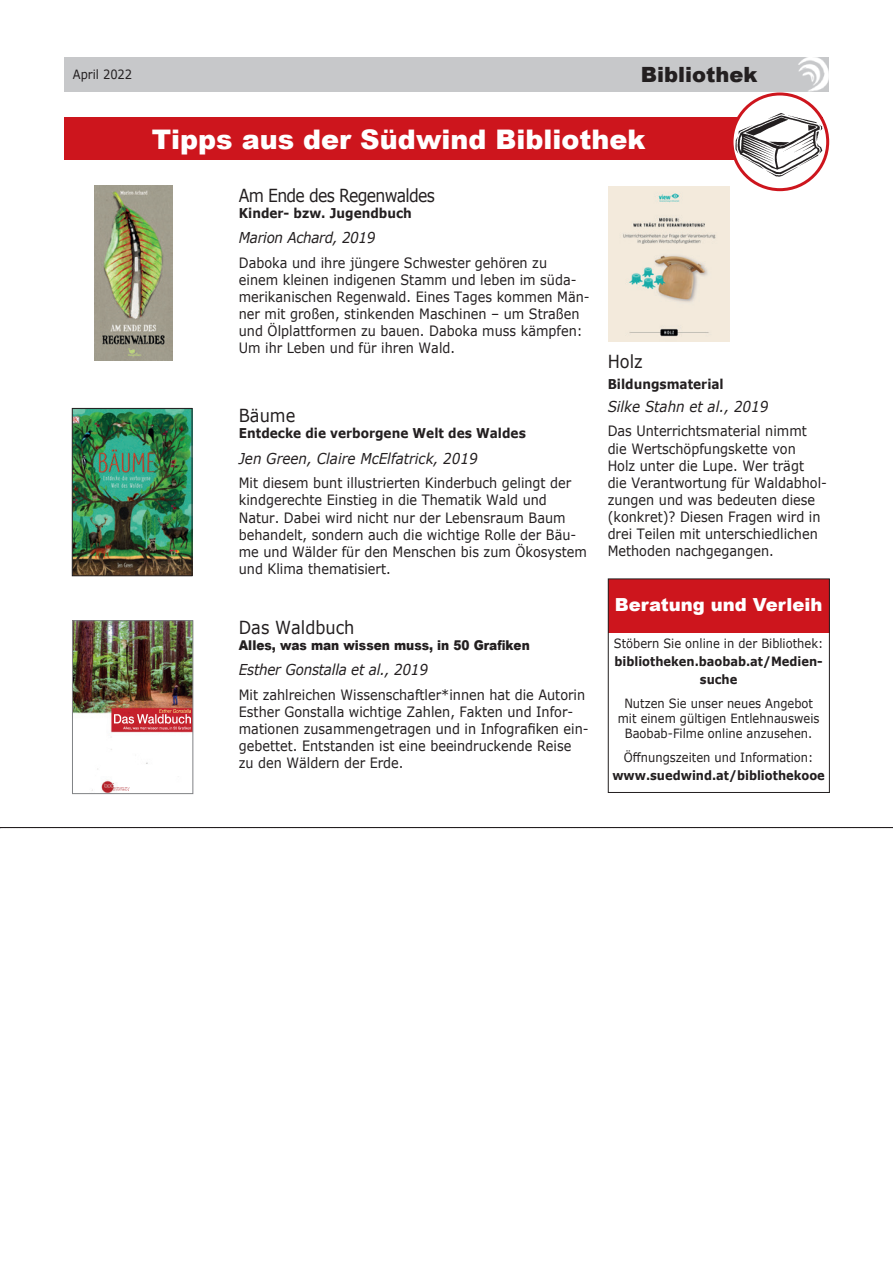
<style>
.page{position:relative;width:893px;height:1263px;background:#fff}
.page>*{position:absolute;margin:0;border:0;box-sizing:border-box;transform-origin:0 0}
.t1{font:900 27px "Arial";color:#fff}
.t2{font:900 21px "Arial";color:#231f20}
.t3{font:18px "Verdana";letter-spacing:-.045em;color:#231f20;scale:.87 1}
.t4{font:900 18px "Arial";color:#fff}
.t5{font:18px "Verdana";color:#231f20;scale:.9 1}
.t6{font:18px "Verdana";letter-spacing:-.025em;color:#231f20;scale:.9 1}
.t7{font:italic 15px "Verdana";color:#231f20;scale:.9 1}
.t8{font:italic 15px "Verdana";letter-spacing:-.02em;color:#231f20;scale:.9 1}
.t9{font:14.25px/17.1px "Verdana";color:#231f20;scale:.9 1}
.t10{font:700 13.5px "Verdana";color:#231f20;scale:.9 1}
.t11{font:900 13.5px "Arial";color:#231f20;scale:.9 1}
.t12{font:12.75px/15px "Verdana";color:#231f20;text-align:center;scale:.9 1}
.t13{font:700 12.75px/18px "Verdana";color:#231f20;text-align:center;scale:.9 1}
</style>
<div class="page">
<div style="left:64px;top:57px;width:764px;height:35px;background:#c7c8ca"></div>
<img style="left:798px;top:57px;width:31px;height:34px">
<div style="left:64px;top:117px;width:758px;height:43px;background:#cd151d"></div>
<svg style="left:732px;top:94px;width:96px;height:96px"></svg>
<img style="left:734px;top:112px;width:91px;height:67px">
<div style="left:730px;top:92px;width:99px;height:99px;border:3px solid #cd151d;border-radius:50%"></div>
<img style="left:74px;top:410px;width:116px;height:164px">
<img style="left:74px;top:474px;width:101px;height:71px">
<div style="left:72px;top:408px;width:120px;height:168px;border:1px solid #231f20"></div>
<img style="left:94px;top:186px;width:78px;height:174px">
<img style="left:74px;top:622px;width:117px;height:170px">
<img style="left:114px;top:715px;width:77px;height:15px">
<img style="left:160px;top:709px;width:31px;height:3px">
<img style="left:114px;top:784px;width:16px;height:7px">
<div style="left:72px;top:620px;width:121px;height:174px;border:1px solid #808285"></div>
<svg style="left:0;top:827px;width:893px;height:1px"></svg>
<img style="left:608px;top:187px;width:122px;height:154px">
<div style="left:608px;top:579px;width:221px;height:53px;background:#cd151d"></div>
<div style="left:608px;top:579px;width:222px;height:214px;border:1px solid #231f20"></div>
<p class="t12" style="left:73px;top:67px;width:68px">April 2022</p>
<h2 class="t2" style="left:641px;top:59px;width:118px">Bibliothek</h2>
<h1 class="t1" style="left:152px;top:120px;width:495px">Tipps aus der Südwind Bibliothek</h1>
<p class="t3" style="left:239px;top:183px;width:227px">Am Ende des Regenwaldes</p>
<p class="t10" style="left:239px;top:203px;width:194px">Kinder- bzw. Jugendbuch</p>
<p class="t8" style="left:239px;top:228px;width:153px">Marion Achard, 2019</p>
<p class="t9" style="left:239px;top:254px;width:391px">Daboka und ihre jüngere Schwester gehören zu einem kleinen indigenen Stamm und leben im süda&shy;merikanischen Regenwald. Eines Tages kommen Män&shy;ner mit großen, stinkenden Maschinen – um Straßen und Ölplattformen zu bauen. Daboka muss kämpfen:<br>Um ihr Leben und für ihren Wald.</p>
<p class="t6" style="left:239px;top:403px;width:64px">Bäume</p>
<p class="t10" style="left:239px;top:424px;width:320px">Entdecke die verborgene Welt des Waldes</p>
<p class="t7" style="left:239px;top:448px;width:267px">Jen Green, Claire McElfatrick, 2019</p>
<p class="t9" style="left:239px;top:474px;width:388px">Mit diesem bunt illustrierten Kinderbuch gelingt der kindgerechte Einstieg in die Thematik Wald und Natur. Dabei wird nicht nur der Lebensraum Baum behandelt, sondern auch die wichtige Rolle der Bäu&shy;me und Wälder für den Menschen bis zum Ökosystem und Klima thematisiert.</p>
<p class="t5" style="left:239px;top:615px;width:130px">Das Waldbuch</p>
<p class="t11" style="left:239px;top:635px;width:325px">Alles, was man wissen muss, in 50 Grafiken</p>
<p class="t7" style="left:239px;top:659px;width:212px">Esther Gonstalla et al., 2019</p>
<p class="t9" style="left:239px;top:686px;width:390px">Mit zahlreichen Wissenschaftler*innen hat die Autorin Esther Gonstalla wichtige Zahlen, Fakten und Infor&shy;mationen zusammengetragen und in Infografiken ein&shy;gebettet. Entstanden ist eine beeindruckende Reise zu den Wäldern der Erde.</p>
<p class="t6" style="left:608px;top:349px;width:40px">Holz</p>
<p class="t10" style="left:608px;top:375px;width:131px">Bildungsmaterial</p>
<p class="t7" style="left:608px;top:396px;width:180px">Silke Stahn et al., 2019</p>
<p class="t9" style="left:608px;top:423px;width:245px">Das Unterrichtsmaterial nimmt die Wertschöpfungskette von<br>Holz unter die Lupe. Wer trägt<br>die Verantwortung für Waldabhol&shy;zungen und was bedeuten diese (konkret)? Diesen Fragen wird in drei Teilen mit unterschiedlichen<br>Methoden nachgegangen.</p>
<p class="t4" style="left:615px;top:591px;width:209px">Beratung und Verleih</p>
<p class="t12" style="left:614px;top:636px;width:234px">Stöbern Sie online in der Bibliothek:</p>
<p class="t13" style="left:614px;top:652px;width:233px">bibliotheken.baobab.at/Medien&shy;suche</p>
<p class="t12" style="left:618px;top:696px;width:226px">Nutzen Sie unser neues Angebot mit einem gültigen Entlehnausweis<br>Baobab-Filme online anzusehen.</p>
<p class="t12" style="left:624px;top:750px;width:212px">Öffnungszeiten und Information:</p>
<p class="t13" style="left:612px;top:766px;width:238px">www.suedwind.at/bibliothekooe</p>
</div>
